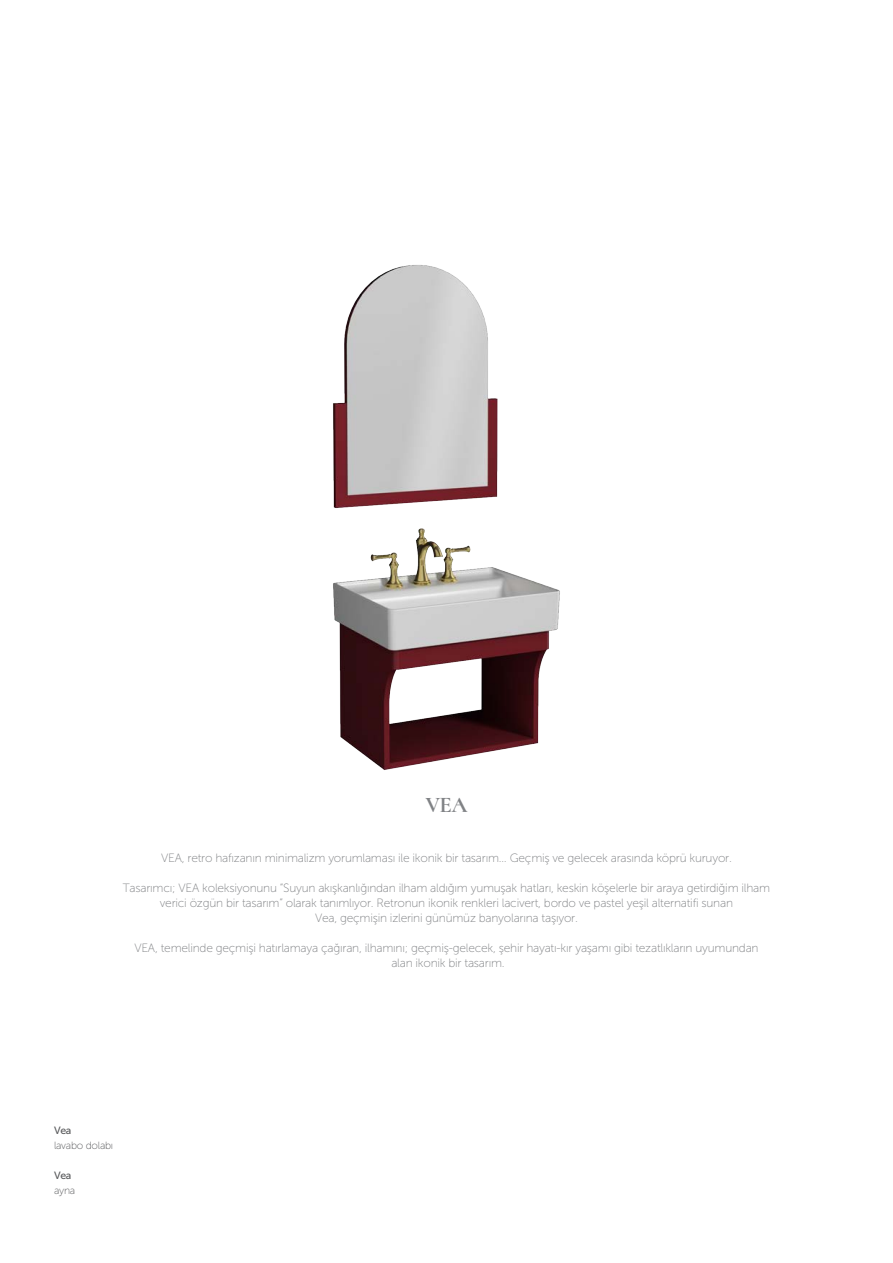
<style>
.page{position:relative;width:893px;height:1263px;background:#fff}
.page>*{position:absolute;margin:0;border:0;box-sizing:border-box;transform-origin:0 0}
.giant_Title{font:700 22.5px "Cormorant";color:#808285}
.text_01{font:12px/15px "Museo Sans 100";letter-spacing:-.02em;color:#808285;text-align:center}
.t1{font:10.5px "Museo Sans 100";letter-spacing:-.025em;color:#57585a}
.t2{font:10.5px "Museo Sans 500";letter-spacing:-.025em;color:#57585a}
</style>
<div class="page">
<img style="left:333px;top:265px;width:227px;height:505px">
<p class="giant_Title" style="left:425px;top:790px;width:44px">VEA</p>
<p class="text_01" style="left:161px;top:850px;width:572px">VEA, retro hafızanın minimalizm yorumlaması ile ikonik bir tasarım… Geçmiş ve gelecek arasında köprü kuruyor.</p>
<p class="text_01" style="left:123px;top:880px;width:649px">Tasarımcı; VEA koleksiyonunu “Suyun akışkanlığından ilham aldığım yumuşak hatları, keskin köşelerle bir araya getirdiğim ilham verici özgün bir tasarım” olarak tanımlıyor. Retronun ikonik renkleri lacivert, bordo ve pastel yeşil alternatifi sunan</p>
<p class="text_01" style="left:315px;top:910px;width:264px">Vea, geçmişin izlerini günümüz banyolarına taşıyor.</p>
<p class="text_01" style="left:134px;top:940px;width:626px">VEA, temelinde geçmişi hatırlamaya çağıran, ilhamını; geçmiş-gelecek, şehir hayatı-kır yaşamı gibi tezatlıkların uyumundan</p>
<p class="text_01" style="left:391px;top:956px;width:115px">alan ikonik bir tasarım.</p>
<p class="t2" style="left:54px;top:1124px;width:19px">Vea</p>
<p class="t1" style="left:54px;top:1139px;width:61px">lavabo dolabı</p>
<p class="t2" style="left:54px;top:1169px;width:19px">Vea</p>
<p class="t1" style="left:54px;top:1184px;width:23px">ayna</p>
</div>
